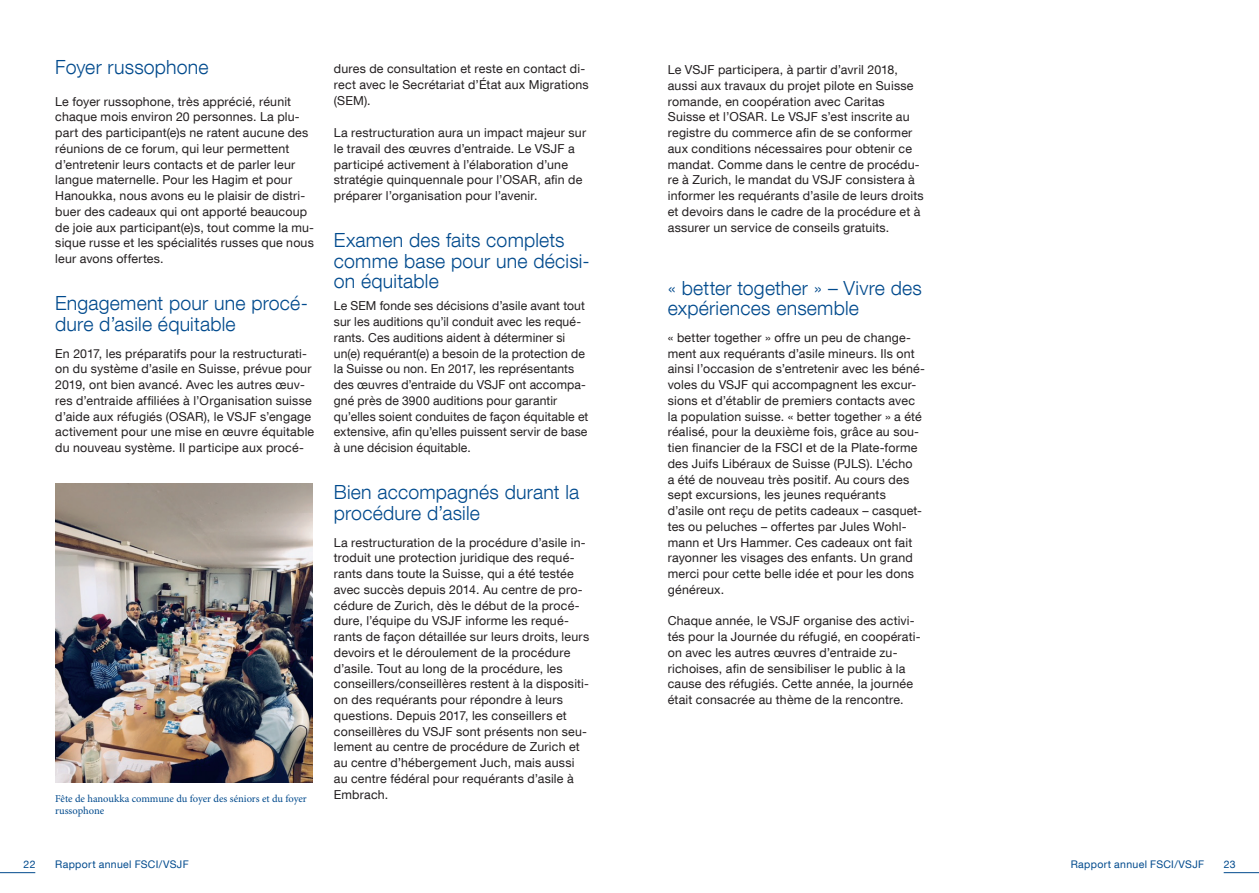
<style>
.page{position:relative;width:1259px;height:893px;background:#fff}
.page>*{position:absolute;margin:0;border:0;box-sizing:border-box;transform-origin:0 0}
.t1{font:300 19.5px/20.2px "Helvetica Neue LT Com";letter-spacing:.01em;color:#004a8d}
.t2{font:12.3px/15.8px "Helvetica Neue LT Com";letter-spacing:.015em;color:#231f20}
.t3{font:10.5px/12.8px "Minion Pro";letter-spacing:-.005em;color:#004a8d}
.t4{font:10.5px "Helvetica Neue LT Com";letter-spacing:.03em;color:#004a8d}
</style>
<div class="page">
<img style="left:55px;top:484px;width:258px;height:299px">
<hr style="left:1223px;top:872px;width:36px;height:1px;background:#004a8d">
<hr style="left:0;top:872px;width:35px;height:1px;background:#004a8d">
<h1 class="t1" style="left:55px;top:57px;width:155px">Foyer russophone</h1>
<p class="t2" style="left:55px;top:93px;width:260px">Le foyer russophone, très apprécié, réunit chaque mois environ 20 personnes. La plu&shy;part des participant(e)s ne ratent aucune des réunions de ce forum, qui leur permettent d’entretenir leurs contacts et de parler leur langue maternelle. Pour les Hagim et pour Hanoukka, nous avons eu le plaisir de distri&shy;buer des cadeaux qui ont apporté beaucoup de joie aux participant(e)s, tout comme la mu&shy;sique russe et les spécialités russes que nous leur avons offertes.</p>
<h1 class="t1" style="left:55px;top:293px;width:254px">Engagement pour une procé&shy;dure d’asile équitable</h1>
<p class="t2" style="left:55px;top:345px;width:260px">En 2017, les préparatifs pour la restructurati&shy;on du système d’asile en Suisse, prévue pour 2019, ont bien avancé. Avec les autres œuv&shy;res d’entraide affiliées à l’Organisation suisse d’aide aux réfugiés (OSAR), le VSJF s’engage activement pour une mise en œuvre équitable du nouveau système. Il participe aux procé-</p>
<p class="t3" style="left:55px;top:792px;width:253px">Fête de hanoukka commune du foyer des séniors et du foyer russophone</p>
<p class="t2" style="left:334px;top:61px;width:256px">dures de consultation et reste en contact di&shy;rect avec le Secrétariat d’État aux Migrations (SEM).</p>
<p class="t2" style="left:334px;top:125px;width:254px">La restructuration aura un impact majeur sur le travail des œuvres d’entraide. Le VSJF a participé activement à l’élaboration d’une stratégie quinquennale pour l’OSAR, afin de préparer l’organisation pour l’avenir.</p>
<h1 class="t1" style="left:334px;top:230px;width:257px">Examen des faits complets comme base pour une décisi&shy;on équitable</h1>
<p class="t2" style="left:334px;top:298px;width:256px">Le SEM fonde ses décisions d’asile avant tout sur les auditions qu’il conduit avec les requé&shy;rants. Ces auditions aident à déterminer si un(e) requérant(e) a besoin de la protection de la Suisse ou non. En 2017, les représentants des œuvres d’entraide du VSJF ont accompa&shy;gné près de 3900 auditions pour garantir qu’elles soient conduites de façon équitable et extensive, afin qu’elles puissent servir de base à une décision équitable.</p>
<h1 class="t1" style="left:334px;top:482px;width:247px">Bien accompagnés durant la procédure d’asile</h1>
<p class="t2" style="left:334px;top:534px;width:257px">La restructuration de la procédure d’asile in&shy;troduit une protection juridique des requé&shy;rants dans toute la Suisse, qui a été testée avec succès depuis 2014. Au centre de pro&shy;cédure de Zurich, dès le début de la procé&shy;dure, l’équipe du VSJF informe les requé&shy;rants de façon détaillée sur leurs droits, leurs devoirs et le déroulement de la procédure d’asile. Tout au long de la procédure, les conseillers/conseillères restent à la dispositi&shy;on des requérants pour répondre à leurs questions. Depuis 2017, les conseillers et conseillères du VSJF sont présents non seu&shy;lement au centre de procédure de Zurich et au centre d’hébergement Juch, mais aussi au centre fédéral pour requérants d’asile à Embrach.</p>
<p class="t2" style="left:668px;top:61px;width:257px">Le VSJF participera, à partir d’avril 2018, aussi aux travaux du projet pilote en Suisse romande, en coopération avec Caritas Suisse et l’OSAR. Le VSJF s’est inscrite au registre du commerce afin de se conformer aux conditions nécessaires pour obtenir ce mandat. Comme dans le centre de procédu&shy;re à Zurich, le mandat du VSJF consistera à informer les requérants d’asile de leurs droits et devoirs dans le cadre de la procédure et à assurer un service de conseils gratuits.</p>
<h1 class="t1" style="left:668px;top:277px;width:256px">« better together » – Vivre des expériences ensemble</h1>
<p class="t2" style="left:668px;top:329px;width:259px">« better together » offre un peu de change&shy;ment aux requérants d’asile mineurs. Ils ont ainsi l’occasion de s’entretenir avec les béné&shy;voles du VSJF qui accompagnent les excur&shy;sions et d’établir de premiers contacts avec la population suisse. « better together » a été réalisé, pour la deuxième fois, grâce au sou&shy;tien financier de la FSCI et de la Plate-forme des Juifs Libéraux de Suisse (PJLS). L’écho<br>a été de nouveau très positif. Au cours des sept excursions, les jeunes requérants d’asile ont reçu de petits cadeaux – casquet&shy;tes ou peluches – offertes par Jules Wohl&shy;mann et Urs Hammer. Ces cadeaux ont fait rayonner les visages des enfants. Un grand merci pour cette belle idée et pour les dons généreux.</p>
<p class="t2" style="left:668px;top:613px;width:254px">Chaque année, le VSJF organise des activi&shy;tés pour la Journée du réfugié, en coopérati&shy;on avec les autres œuvres d’entraide zu&shy;richoises, afin de sensibiliser le public à la cause des réfugiés. Cette année, la journée était consacrée au thème de la rencontre.</p>
<p class="t4" style="left:24px;top:858px;width:13px">22</p>
<p class="t4" style="left:55px;top:858px;width:135px">Rapport annuel FSCI/VSJF</p>
<p class="t4" style="left:1070px;top:858px;width:135px">Rapport annuel FSCI/VSJF</p>
<p class="t4" style="left:1224px;top:858px;width:13px">23</p>
</div>
